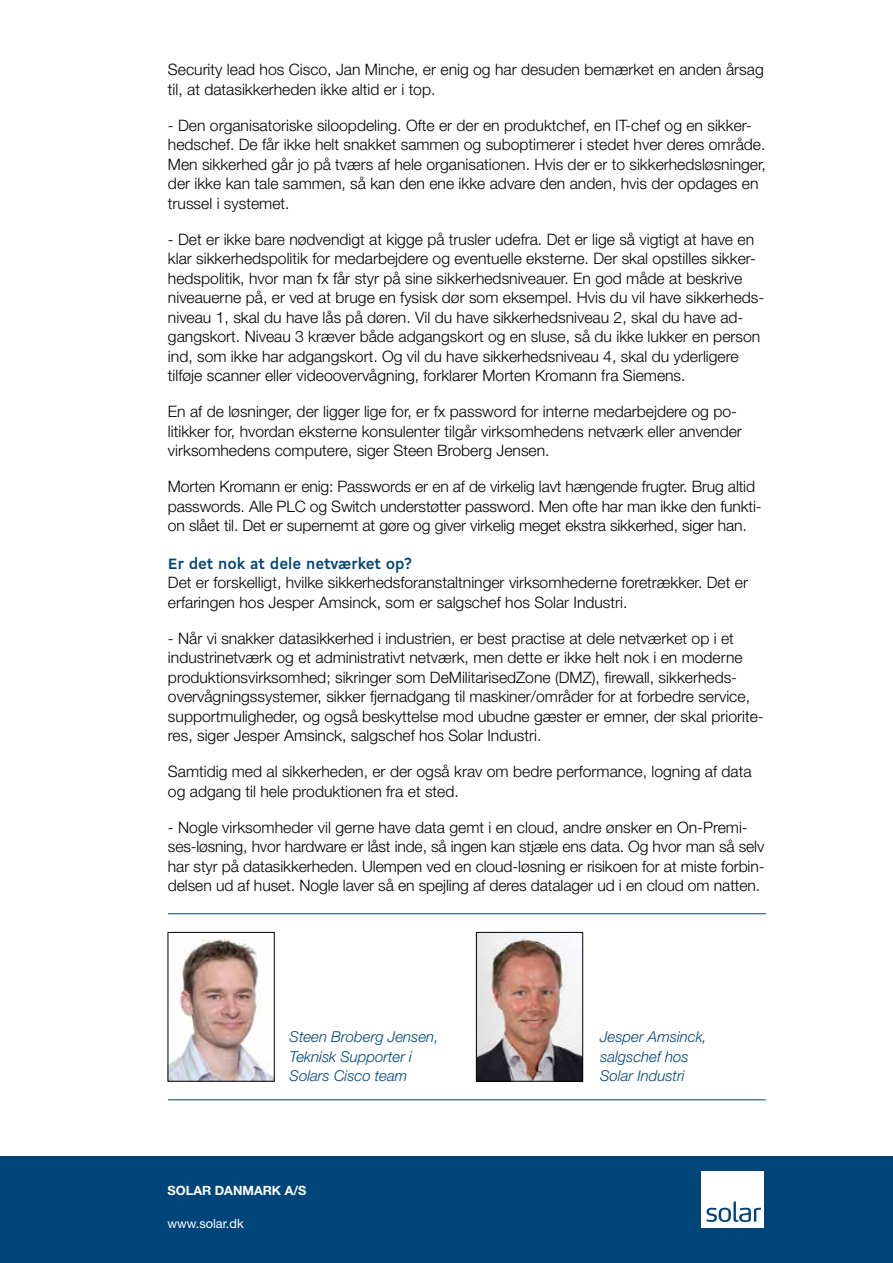
<style>
.page{position:relative;width:893px;height:1263px;background:#fff}
.page>*{position:absolute;margin:0;border:0;box-sizing:border-box;transform-origin:0 0}
.t1{font:700 16.2px "Cogito";letter-spacing:-.005em;color:#004579}
.t2{font:300 15.75px/19.5px "Helvetica Neue LT Pro";color:#000}
.t3{font:italic 300 15px/19.5px "Helvetica Neue LT Pro";color:#004579}
.t4{font:700 12.75px "Helvetica Neue LT Pro";color:#fff}
.t5{font:12.75px "Helvetica Neue LT Pro";color:#fff}
</style>
<div class="page">
<div style="left:0;top:1157px;width:893px;height:106px;background:#004579"></div>
<div style="left:702px;top:1172px;width:62px;height:56px;background:#fff"></div>
<svg style="left:706px;top:1201px;width:55px;height:21px"></svg>
<img style="left:170px;top:938px;width:103px;height:141px">
<div style="left:168px;top:932px;width:107px;height:149px;border:1px solid #000"></div>
<img style="left:478px;top:934px;width:103px;height:145px">
<div style="left:476px;top:932px;width:107px;height:149px;border:1px solid #000"></div>
<hr style="left:168px;top:1099px;width:598px;height:1px;background:#004579">
<hr style="left:168px;top:913px;width:598px;height:1px;background:#004579">
<p class="t2" style="left:168px;top:59px;width:597px">Security lead hos Cisco, Jan Minche, er enig og har desuden bemærket en anden årsag til, at datasikkerheden ikke altid er i top.</p>
<p class="t2" style="left:168px;top:115px;width:599px">- Den organisatoriske siloopdeling. Ofte er der en produktchef, en IT-chef og en sikker&shy;hedschef. De får ikke helt snakket sammen og suboptimerer i stedet hver deres område.<br>Men sikkerhed går jo på tværs af hele organisationen. Hvis der er to sikkerhedsløsninger, der ikke kan tale sammen, så kan den ene ikke advare den anden, hvis der opdages en trussel i systemet.</p>
<p class="t2" style="left:168px;top:229px;width:598px">- Det er ikke bare nødvendigt at kigge på trusler udefra. Det er lige så vigtigt at have en klar sikkerhedspolitik for medarbejdere og eventuelle eksterne. Der skal opstilles sikker&shy;hedspolitik, hvor man fx får styr på sine sikkerhedsniveauer. En god måde at beskrive niveauerne på, er ved at bruge en fysisk dør som eksempel. Hvis du vil have sikkerheds&shy;niveau 1, skal du have lås på døren. Vil du have sikkerhedsniveau 2, skal du have ad&shy;gangskort. Niveau 3 kræver både adgangskort og en sluse, så du ikke lukker en person ind, som ikke har adgangskort. Og vil du have sikkerhedsniveau 4, skal du yderligere tilføje scanner eller videoovervågning, forklarer Morten Kromann fra Siemens.</p>
<p class="t2" style="left:168px;top:401px;width:575px">En af de løsninger, der ligger lige for, er fx password for interne medarbejdere og po&shy;litikker for, hvordan eksterne konsulenter tilgår virksomhedens netværk eller anvender virksomhedens computere, siger Steen Broberg Jensen.</p>
<p class="t2" style="left:168px;top:476px;width:595px">Morten Kromann er enig: Passwords er en af de virkelig lavt hængende frugter. Brug altid passwords. Alle PLC og Switch understøtter password. Men ofte har man ikke den funkti&shy;on slået til. Det er supernemt at gøre og giver virkelig meget ekstra sikkerhed, siger han.</p>
<p class="t1" style="left:168px;top:552px;width:246px">Er det nok at dele netværket op?</p>
<p class="t2" style="left:168px;top:572px;width:581px">Det er forskelligt, hvilke sikkerhedsforanstaltninger virksomhederne foretrækker. Det er erfaringen hos Jesper Amsinck, som er salgschef hos Solar Industri.</p>
<p class="t2" style="left:168px;top:628px;width:597px">- Når vi snakker datasikkerhed i industrien, er best practise at dele netværket op i et industrinetværk og et administrativt netværk, men dette er ikke helt nok i en moderne produktionsvirksomhed; sikringer som DeMilitarisedZone (DMZ), firewall, sikkerheds&shy;overvågningssystemer, sikker fjernadgang til maskiner/områder for at forbedre service, supportmuligheder, og også beskyttelse mod ubudne gæster er emner, der skal priorite&shy;res, siger Jesper Amsinck, salgschef hos Solar Industri.</p>
<p class="t2" style="left:168px;top:761px;width:585px">Samtidig med al sikkerheden, er der også krav om bedre performance, logning af data og adgang til hele produktionen fra et sted.</p>
<p class="t2" style="left:168px;top:817px;width:598px">- Nogle virksomheder vil gerne have data gemt i en cloud, andre ønsker en On-Premi&shy;ses-løsning, hvor hardware er låst inde, så ingen kan stjæle ens data. Og hvor man så selv har styr på datasikkerheden. Ulempen ved en cloud-løsning er risikoen for at miste forbin&shy;delsen ud af huset. Nogle laver så en spejling af deres datalager ud i en cloud om natten.</p>
<p class="t3" style="left:290px;top:1027px;width:150px">Steen Broberg Jensen,<br>Teknisk Supporter i<br>Solars Cisco team</p>
<p class="t3" style="left:600px;top:1027px;width:108px">Jesper Amsinck, salgschef hos<br>Solar Industri</p>
<p class="t4" style="left:168px;top:1182px;width:140px">SOLAR DANMARK A/S</p>
<p class="t5" style="left:168px;top:1215px;width:78px">www.solar.dk</p>
</div>
